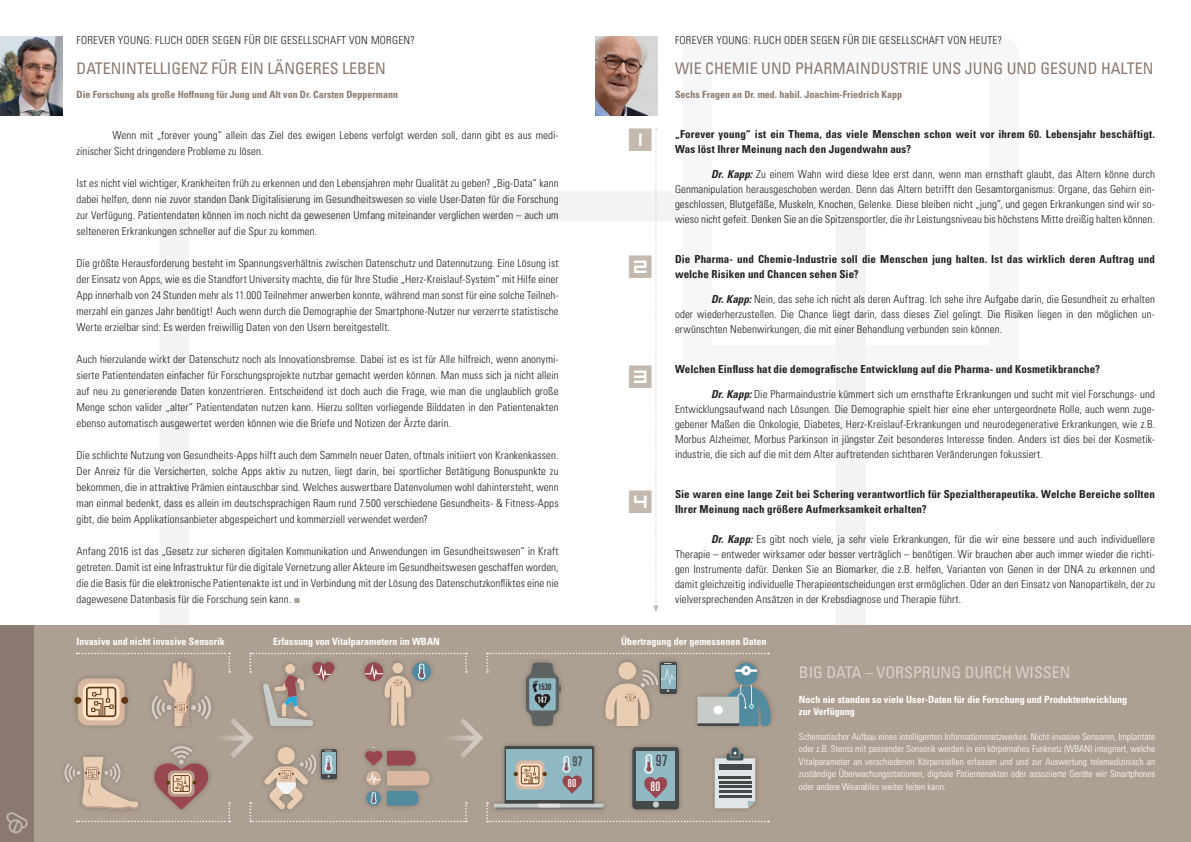
<style>
.page{position:relative;width:1191px;height:842px;background:#fff}
.page>*{position:absolute;margin:0;border:0;box-sizing:border-box;transform-origin:0 0}
.t1{font:40px "Inversionz";color:#c3b9ae}
.t2{font:condensed 16px "Univers LT Std";color:#8a796e}
.t3{font:condensed 16px "Univers LT Std";color:#dad3cb}
.t4{font:ultra-condensed 15.5px "Univers LT Std";color:#454849}
.t5{font:ultra-condensed 13.3px "Univers LT Std";color:#454849}
.t6{font:ultra-condensed 12.9px "Univers LT Std";color:#fff}
.t7{font:300 condensed 11px/16px "Univers LT Std";letter-spacing:.005em;color:#231f20;text-align:justify}
.t8{font:700 condensed 11px/15px "Univers LT Std";letter-spacing:.01em;color:#231f20}
.t9{font:300 condensed 11px "Univers LT Std";letter-spacing:.025em;color:#231f20}
.t10{font:ultra-condensed 11px "Univers LT Std";color:#fff}
.t11{font:700 condensed 10px/12px "Univers LT Std";color:#fff}
.t12{font:700 condensed 10px "Univers LT Std";color:#8a796e}
.t13{font:300 condensed 9.5px/12.5px "Univers LT Std";color:#fff;text-align:justify}
.t14{font:ultra-condensed 8.8px "Univers LT Std";color:#231f20}
.t15{font:ultra-condensed 8.8px "Univers LT Std";color:#fff}
.s1{font-family:"Arial";font-weight:400;font-stretch:normal;color:#ada092}
.s2{font-weight:700;font-style:italic}
</style>
<div class="page">
<svg style="left:160px;top:191px;width:705px;height:434px"></svg>
<div style="left:0;top:625px;width:1191px;height:217px;background:#ada092"></div>
<div style="left:0;top:625px;width:34px;height:217px;background:#8a796e"></div>
<svg style="left:653px;top:128px;width:5px;height:484px"></svg>
<img style="left:0;top:36px;width:62px;height:79px">
<img style="left:595px;top:36px;width:63px;height:79px">
<svg style="left:64px;top:653px;width:708px;height:170px"></svg>
<p class="t9" style="left:77px;top:33px;width:340px">FOREVER YOUNG: FLUCH ODER SEGEN FÜR DIE GESELLSCHAFT VON MORGEN?</p>
<h2 class="t2" style="left:77px;top:58px;width:311px">DATENINTELLIGENZ FÜR EIN LÄNGERES LEBEN</h2>
<p class="t12" style="left:77px;top:88px;width:323px">Die Forschung als große Hoffnung für Jung und Alt von Dr. Carsten Deppermann</p>
<p class="t7" style="left:77px;top:127px;width:483px;text-indent:36px">Wenn mit „forever young“ allein das Ziel des ewigen Lebens verfolgt werden soll, dann gibt es aus medi&shy;zinischer Sicht dringendere Probleme zu lösen.</p>
<p class="t7" style="left:77px;top:175px;width:483px">Ist es nicht viel wichtiger, Krankheiten früh zu erkennen und den Lebensjahren mehr Qualität zu geben? „Big-Data“ kann dabei helfen, denn nie zuvor standen Dank Digitalisierung im Gesundheitswesen so viele User-Daten für die Forschung zur Verfügung. Patientendaten können im noch nicht da gewesenen Umfang miteinander verglichen werden – auch um selteneren Erkrankungen schneller auf die Spur zu kommen.</p>
<p class="t7" style="left:77px;top:255px;width:483px">Die größte Herausforderung besteht im Spannungsverhältnis zwischen Datenschutz und Datennutzung. Eine Lösung ist der Einsatz von Apps, wie es die Standfort University machte, die für Ihre Studie „Herz-Kreislauf-System“ mit Hilfe einer App innerhalb von 24 Stunden mehr als 11.000 Teilnehmer anwerben konnte, während man sonst für eine solche Teilneh&shy;merzahl ein ganzes Jahr benötigt! Auch wenn durch die Demographie der Smartphone-Nutzer nur verzerrte statistische Werte erzielbar sind: Es werden freiwillig Daten von den Usern bereitgestellt.</p>
<p class="t7" style="left:77px;top:351px;width:483px">Auch hierzulande wirkt der Datenschutz noch als Innovationsbremse. Dabei ist es ist für Alle hilfreich, wenn anonymi&shy;sierte Patientendaten einfacher für Forschungsprojekte nutzbar gemacht werden können. Man muss sich ja nicht allein auf neu zu generierende Daten konzentrieren. Entscheidend ist doch auch die Frage, wie man die unglaublich große Menge schon valider „alter“ Patientendaten nutzen kann. Hierzu sollten vorliegende Bilddaten in den Patienten akten ebenso automatisch ausgewertet werden können wie die Briefe und Notizen der Ärzte darin.</p>
<p class="t7" style="left:77px;top:447px;width:483px">Die schlichte Nutzung von Gesundheits-Apps hilft auch dem Sammeln neuer Daten, oftmals initiiert von Krankenkassen.<br>Der Anreiz für die Versicherten, solche Apps aktiv zu nutzen, liegt darin, bei sportlicher Betätigung Bonuspunkte zu bekommen, die in attraktive Prämien eintauschbar sind. Welches auswertbare Datenvolumen wohl dahintersteht, wenn man einmal bedenkt, dass es allein im deutschsprachigen Raum rund 7.500 verschiedene Gesundheits- &amp; Fitness-Apps gibt, die beim Applikationsanbieter abgespeichert und kommerziell verwendet werden?</p>
<p class="t7" style="left:77px;top:543px;width:483px">Anfang 2016 ist das „Gesetz zur sicheren digitalen Kommunikation und Anwendungen im Gesundheitswesen“ in Kraft getreten. Damit ist eine Infrastruktur für die digitale Vernetzung aller Akteure im Gesundheitswesen geschaffen worden, die die Basis für die elektronische Patientenakte ist und in Verbindung mit der Lösung des Datenschutzkonfliktes eine nie dagewesene Datenbasis für die Forschung sein kann. <span class="s1">■</span></p>
<h1 class="t1" style="left:629px;top:114px;width:26px">1</h1>
<h1 class="t1" style="left:629px;top:240px;width:26px">2</h1>
<h1 class="t1" style="left:629px;top:350px;width:26px">3</h1>
<h1 class="t1" style="left:629px;top:475px;width:26px">4</h1>
<p class="t9" style="left:675px;top:33px;width:328px">FOREVER YOUNG: FLUCH ODER SEGEN FÜR DIE GESELLSCHAFT VON HEUTE?</p>
<h2 class="t2" style="left:675px;top:58px;width:480px">WIE CHEMIE UND PHARMAINDUSTRIE UNS JUNG UND GESUND HALTEN</h2>
<p class="t12" style="left:675px;top:88px;width:229px">Sechs Fragen an Dr. med. habil. Joachim-Friedrich Kapp</p>
<p class="t8" style="left:675px;top:127px;width:481px">„Forever young“ ist ein Thema, das viele Menschen schon weit vor ihrem 60. Lebensjahr beschäftigt.<br>Was löst Ihrer Meinung nach den Jugendwahn aus?</p>
<p class="t7" style="left:675px;top:167px;width:481px;line-height:15px;text-indent:36px"><span class="s2">Dr. Kapp:</span> Zu einem Wahn wird diese Idee erst dann, wenn man ernsthaft glaubt, das Altern könne durch Genmanipulation herausgeschoben werden. Denn das Altern betrifft den Gesamtorganismus: Organe, das Gehirn ein&shy;geschlossen, Blutgefäße, Muskeln, Knochen, Gelenke. Diese bleiben nicht „jung“, und gegen Erkrankungen sind wir so&shy;wieso nicht gefeit. Denken Sie an die Spitzensportler, die ihr Leistungsniveau bis höchstens Mitte dreißig halten können.</p>
<p class="t8" style="left:675px;top:252px;width:481px">Die Pharma- und Chemie-Industrie soll die Menschen jung halten. Ist das wirklich deren Auftrag und welche Risiken und Chancen sehen Sie?</p>
<p class="t7" style="left:675px;top:292px;width:481px;line-height:15px;text-indent:36px"><span class="s2">Dr. Kapp:</span> Nein, das sehe ich nicht als deren Auftrag. Ich sehe ihre Aufgabe darin, die Gesundheit zu erhalten oder wiederherzustellen. Die Chance liegt darin, dass dieses Ziel gelingt. Die Risiken liegen in den möglichen un&shy;erwünschten Nebenwirkungen, die mit einer Behandlung verbunden sein können.</p>
<p class="t8" style="left:675px;top:362px;width:426px">Welchen Einfluss hat die demografische Entwicklung auf die Pharma- und Kosmetikbranche?</p>
<p class="t7" style="left:675px;top:387px;width:481px;line-height:15px;text-indent:36px"><span class="s2">Dr. Kapp:</span> Die Pharmaindustrie kümmert sich um ernsthafte Erkrankungen und sucht mit viel Forschungs- und Entwicklungsaufwand nach Lösungen. Die Demographie spielt hier eine eher untergeordnete Rolle, auch wenn zuge&shy;gebener Maßen die Onkologie, Diabetes, Herz-Kreislauf-Erkrankungen und neurodegenerative Erkrankungen, wie z.B.<br>Morbus Alzheimer, Morbus Parkinson in jüngster Zeit besonderes Interesse finden. Anders ist dies bei der Kosmetik&shy;industrie, die sich auf die mit dem Alter auftretenden sichtbaren Veränderungen fokussiert.</p>
<p class="t8" style="left:675px;top:487px;width:481px">Sie waren eine lange Zeit bei Schering verantwortlich für Spezialtherapeutika. Welche Bereiche sollten<br>Ihrer Meinung nach größere Aufmerksamkeit erhalten?</p>
<p class="t7" style="left:675px;top:532px;width:481px;line-height:15px;text-indent:36px"><span class="s2">Dr. Kapp:</span> Es gibt noch viele, ja sehr viele Erkrankungen, für die wir eine bessere und auch individuellere Therapie – entweder wirksamer oder besser verträglich – benötigen. Wir brauchen aber auch immer wieder die richti&shy;gen Instrumente dafür. Denken Sie an Biomarker, die z.B. helfen, Varianten von Genen in der DNA zu erkennen und damit gleichzeitig individuelle Therapieentscheidungen erst ermöglichen. Oder an den Einsatz von Nanopartikeln, der zu vielversprechenden Ansätzen in der Krebsdiagnose und Therapie führt.</p>
<p class="t11" style="left:77px;top:635px;width:150px">Invasive und nicht invasive Sensorik</p>
<p class="t11" style="left:273px;top:635px;width:168px">Erfassung von Vitalparametern im WBAN</p>
<p class="t11" style="left:621px;top:635px;width:147px">Übertragung der gemessenen Daten</p>
<p class="t14" style="left:538px;top:681px;width:15px">1530</p>
<p class="t15" style="left:537px;top:695px;width:11px">147</p>
<p class="t5" style="left:572px;top:754px;width:11px">97</p>
<p class="t10" style="left:568px;top:777px;width:10px">80</p>
<h3 class="t4" style="left:656px;top:752px;width:13px">97</h3>
<p class="t6" style="left:650px;top:779px;width:11px">80</p>
<h2 class="t3" style="left:799px;top:662px;width:273px">BIG DATA – VORSPRUNG DURCH WISSEN</h2>
<p class="t11" style="left:799px;top:693px;width:329px">Noch nie standen so viele User-Daten für die Forschung und Produktentwicklung zur Verfügung</p>
<p class="t13" style="left:799px;top:730px;width:358px">Schematischer Aufbau eines intelligenten Informationsnetzwerkes. Nicht-invasive Sensoren, Implantate oder z.B. Stents mit passender Sonsorik werden in ein körpernahes Funknetz (WBAN) integriert, welche Vitalparameter an verschiedenen Körperstellen erfassen und und zur Auswertung telemedizinisch an zuständige Überwachungsstationen, digitale Patientenakten oder assoziierte Geräte wir Smartphones oder andere Wearables weiter leiten kann.</p>
</div>
